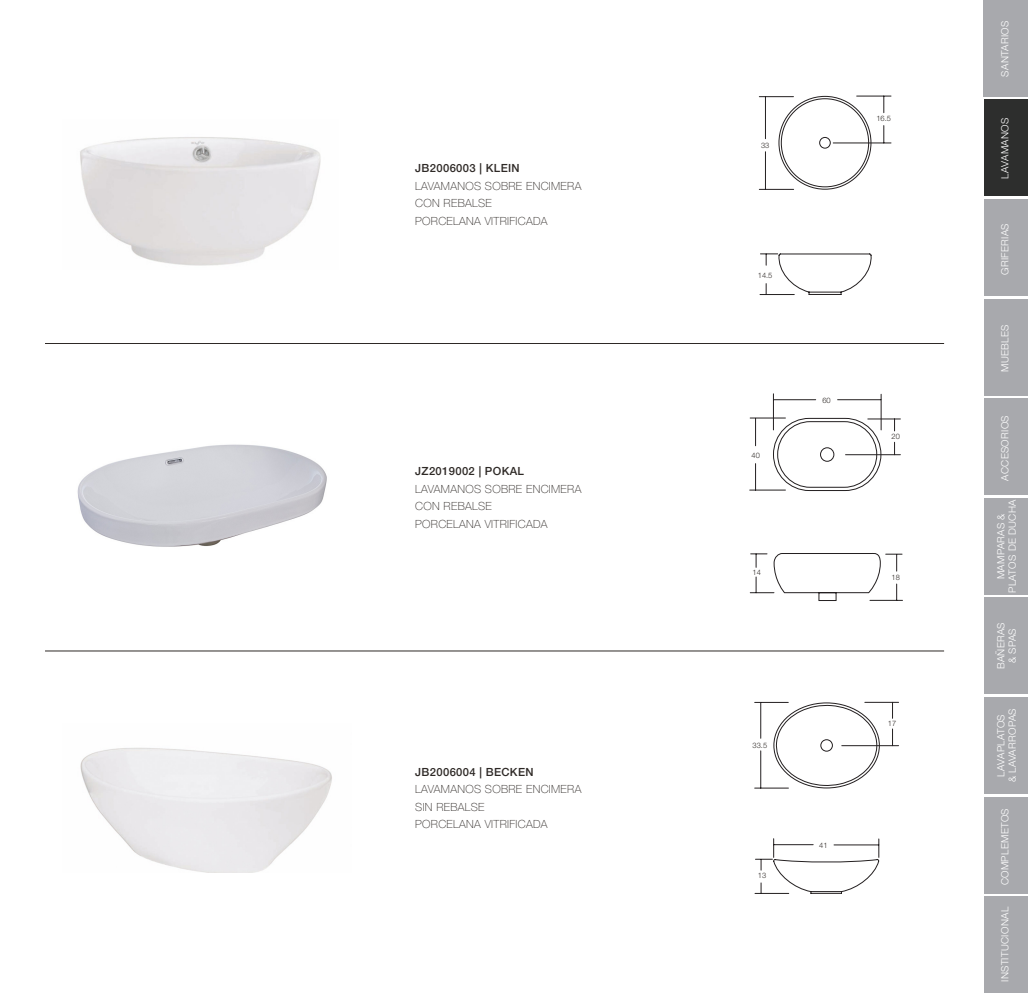
<style>
.page{position:relative;width:1028px;height:993px;background:#fff}
.page>*{position:absolute;margin:0;border:0;box-sizing:border-box;transform-origin:0 0}
.t1{font:100 11.25px "Helvetica Neue LT Std";letter-spacing:.03em;color:#2e2926}
.t2{font:500 11.25px "Helvetica Neue LT Std";letter-spacing:.03em;color:#2e2926}
.t3{font:300 10px/11.2px "Helvetica Neue LT Std";letter-spacing:.03em;color:#fff;text-align:center}
.info{font:300 7.5px "Helvetica Neue LT Std";color:#2e2926}
</style>
<div class="page">
<div style="left:983px;top:0;width:45px;height:97px;background:#a8a9ad"></div>
<div style="left:984px;top:99px;width:44px;height:97px;background:#2d2e2d"></div>
<div style="left:984px;top:199px;width:44px;height:97px;background:#a8a9ad"></div>
<div style="left:984px;top:298px;width:44px;height:97px;background:#a8a9ad"></div>
<div style="left:984px;top:398px;width:44px;height:97px;background:#a8a9ad"></div>
<div style="left:984px;top:497px;width:44px;height:97px;background:#a8a9ad"></div>
<div style="left:984px;top:597px;width:44px;height:97px;background:#a8a9ad"></div>
<div style="left:984px;top:696px;width:44px;height:97px;background:#a8a9ad"></div>
<div style="left:984px;top:796px;width:44px;height:97px;background:#a8a9ad"></div>
<div style="left:984px;top:895px;width:44px;height:97px;background:#a8a9ad"></div>
<img style="left:80px;top:137px;width:241px;height:129px">
<svg style="left:780px;top:98px;width:89px;height:89px"></svg>
<hr style="left:765px;top:152px;width:1px;height:37px;background:#231f20">
<hr style="left:759px;top:189px;width:34px;height:1px;background:#231f20">
<hr style="left:759px;top:96px;width:34px;height:1px;background:#231f20">
<hr style="left:765px;top:97px;width:1px;height:42px;background:#231f20">
<svg style="left:883px;top:97px;width:1px;height:16px"></svg>
<hr style="left:856px;top:96px;width:35px;height:1px;background:#231f20">
<hr style="left:833px;top:143px;width:58px;height:1px;background:#231f20">
<svg style="left:883px;top:125px;width:1px;height:18px"></svg>
<svg style="left:760px;top:253px;width:112px;height:42px"></svg>
<img style="left:77px;top:444px;width:250px;height:103px">
<hr style="left:749px;top:489px;width:36px;height:1px;background:#231f20">
<hr style="left:750px;top:417px;width:35px;height:1px;background:#231f20">
<hr style="left:773px;top:399px;width:42px;height:1px;background:#231f20">
<hr style="left:773px;top:393px;width:1px;height:37px;background:#231f20">
<hr style="left:881px;top:394px;width:1px;height:36px;background:#231f20">
<hr style="left:837px;top:399px;width:43px;height:1px;background:#231f20">
<svg style="left:750px;top:418px;width:152px;height:183px"></svg>
<hr style="left:45px;top:343px;width:899px;height:1px;background:#2e2926">
<hr style="left:45px;top:650px;width:899px;height:1px;background:#2e2926">
<img style="left:80px;top:748px;width:252px;height:124px">
<svg style="left:775px;top:704px;width:102px;height:82px"></svg>
<hr style="left:760px;top:750px;width:1px;height:37px;background:#231f20">
<hr style="left:754px;top:787px;width:34px;height:1px;background:#231f20">
<hr style="left:754px;top:702px;width:34px;height:1px;background:#231f20">
<hr style="left:760px;top:702px;width:1px;height:36px;background:#231f20">
<svg style="left:892px;top:703px;width:1px;height:15px"></svg>
<hr style="left:864px;top:702px;width:34px;height:1px;background:#231f20">
<hr style="left:841px;top:745px;width:57px;height:1px;background:#231f20">
<svg style="left:892px;top:728px;width:1px;height:17px"></svg>
<svg style="left:755px;top:838px;width:124px;height:56px"></svg>
<hr style="left:834px;top:844px;width:44px;height:1px;background:#231f20">
<p class="t2" style="left:415px;top:161px;width:106px">JB2006003 | KLEIN</p>
<p class="t1" style="left:415px;top:179px;width:168px">LAVAMANOS SOBRE ENCIMERA</p>
<p class="t1" style="left:415px;top:197px;width:78px">CON REBALSE</p>
<p class="t1" style="left:415px;top:214px;width:134px">PORCELANA VITRIFICADA</p>
<p class="t2" style="left:415px;top:464px;width:110px">JZ2019002 | POKAL</p>
<p class="t1" style="left:415px;top:482px;width:168px">LAVAMANOS SOBRE ENCIMERA</p>
<p class="t1" style="left:415px;top:499px;width:78px">CON REBALSE</p>
<p class="t1" style="left:415px;top:517px;width:134px">PORCELANA VITRIFICADA</p>
<p class="t2" style="left:415px;top:764px;width:120px">JB2006004 | BECKEN</p>
<p class="t1" style="left:415px;top:782px;width:168px">LAVAMANOS SOBRE ENCIMERA</p>
<p class="t1" style="left:415px;top:800px;width:71px">SIN REBALSE</p>
<p class="t1" style="left:415px;top:817px;width:134px">PORCELANA VITRIFICADA</p>
<p class="info" style="left:761px;top:141px;width:10px">33</p>
<p class="info" style="left:758px;top:270px;width:16px">14.5</p>
<p class="info" style="left:751px;top:450px;width:10px">40</p>
<p class="info" style="left:752px;top:567px;width:10px">14</p>
<p class="info" style="left:876px;top:114px;width:16px">16.5</p>
<p class="info" style="left:822px;top:395px;width:10px">60</p>
<p class="info" style="left:891px;top:431px;width:10px">20</p>
<p class="info" style="left:891px;top:572px;width:10px">18</p>
<p class="info" style="left:752px;top:740px;width:16px">33.5</p>
<p class="info" style="left:758px;top:870px;width:10px">13</p>
<p class="info" style="left:819px;top:840px;width:10px">41</p>
<p class="info" style="left:887px;top:718px;width:10px">17</p>
<p class="t3" style="left:999px;top:77px;width:57px;rotate:-90deg">SANTARIOS</p>
<p class="t3" style="left:999px;top:178px;width:62px;rotate:-90deg">LAVAMANOS</p>
<p class="t3" style="left:999px;top:275px;width:53px;rotate:-90deg">GRIFERIAS</p>
<p class="t3" style="left:999px;top:371px;width:49px;rotate:-90deg">MUEBLES</p>
<p class="t3" style="left:999px;top:480px;width:67px;rotate:-90deg">ACCESORIOS</p>
<p class="t3" style="left:995px;top:592px;width:95px;rotate:-90deg">MAMPARAS &amp;<br>PLATOS DE DUCHA</p>
<p class="t3" style="left:995px;top:669px;width:49px;rotate:-90deg">BAÑERAS &amp; SPAS</p>
<p class="t3" style="left:995px;top:782px;width:75px;rotate:-90deg">LAVAPLATOS<br>&amp; LAVARROPAS</p>
<p class="t3" style="left:999px;top:884px;width:78px;rotate:-90deg">COMPLEMETOS</p>
<p class="t3" style="left:999px;top:981px;width:76px;rotate:-90deg">INSTITUCIONAL</p>
</div>
